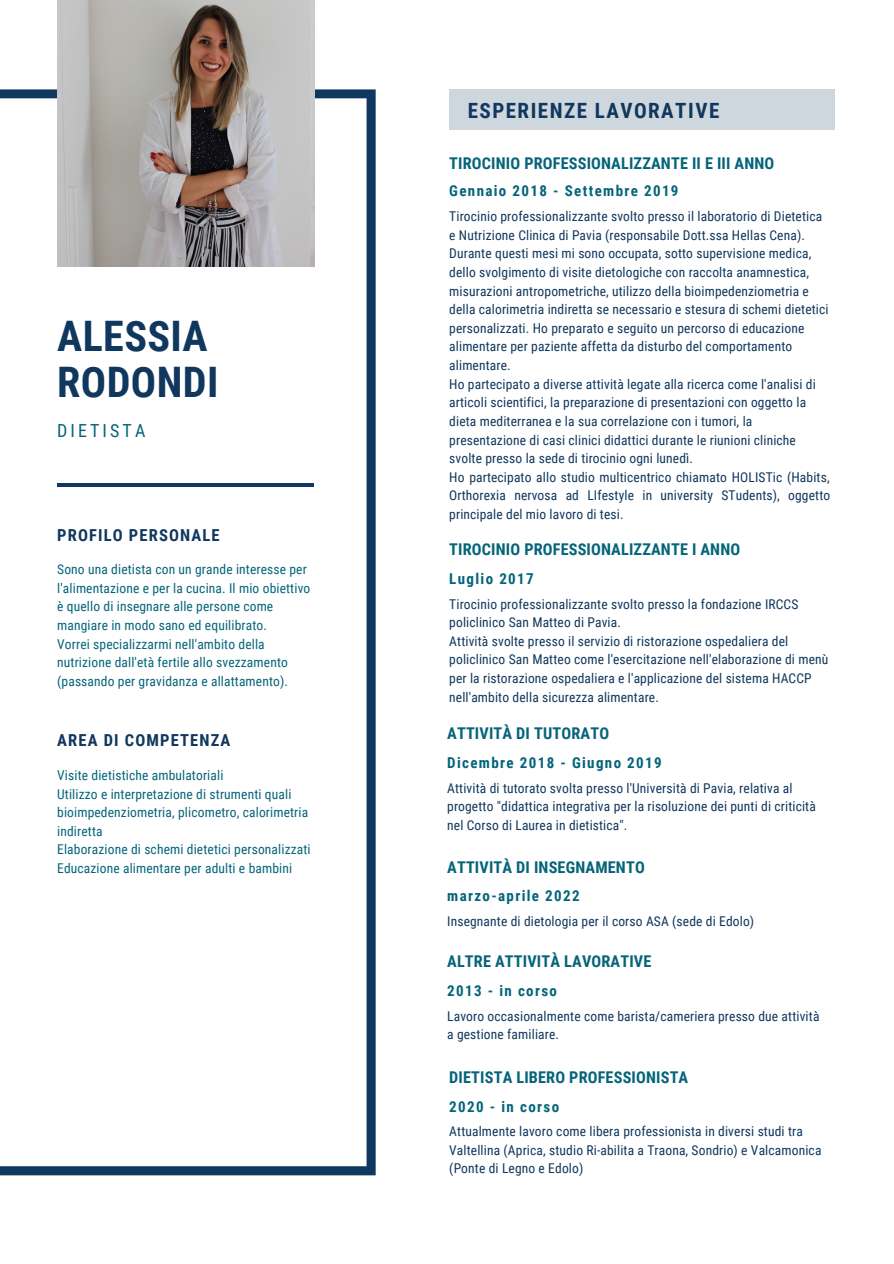
<style>
.page{position:relative;width:894px;height:1264px;background:#fff}
.page>*{position:absolute;margin:0;border:0;box-sizing:border-box;transform-origin:0 0}
.t1{font:700 42px/46px "Roboto Condensed";letter-spacing:.01em;color:#10375d}
.t2{font:700 21px "Roboto Condensed";letter-spacing:.07em;color:#10375d}
.t3{font:18px "Roboto Condensed";letter-spacing:.17em;color:#05647a}
.t4{font:700 16.5px "Roboto Condensed";letter-spacing:.07em;color:#10375d}
.t5{font:700 16.2px "Roboto Condensed";letter-spacing:.01em;color:#05647a}
.t6{font:700 15px "Roboto Condensed";letter-spacing:.09em;color:#05647a}
.t7{font:13.5px/18.6px "Roboto Condensed";letter-spacing:.01em;color:#10375d}
.t8{font:13.5px/18.6px "Roboto Condensed";letter-spacing:.01em;color:#05647a}
</style>
<div class="page">
<div style="left:449px;top:89px;width:385px;height:41px;background:#cfd7de"></div>
<svg style="left:0;top:89px;width:375px;height:1086px"></svg>
<hr style="left:57px;top:484px;width:257px;height:3px;background:#10375d">
<img style="left:57px;top:0;width:257px;height:267px">
<p class="t1" style="left:57px;top:313px;width:163px">ALESSIA<br>RODONDI</p>
<p class="t3" style="left:57px;top:420px;width:90px">DIETISTA</p>
<p class="t4" style="left:57px;top:525px;width:164px">PROFILO PERSONALE</p>
<p class="t8" style="left:57px;top:560px;width:254px">Sono una dietista con un grande interesse per l'alimentazione e per la cucina. Il mio obiettivo è quello di insegnare alle persone come mangiare in modo sano ed equilibrato.</p>
<p class="t8" style="left:57px;top:634px;width:232px">Vorrei specializzarmi nell'ambito della nutrizione dall'età fertile allo svezzamento (passando per gravidanza e allattamento).</p>
<p class="t4" style="left:57px;top:731px;width:175px">AREA DI COMPETENZA</p>
<p class="t8" style="left:57px;top:766px;width:168px">Visite dietistiche ambulatoriali</p>
<p class="t8" style="left:57px;top:784px;width:252px">Utilizzo e interpretazione di strumenti quali bioimpedenziometria, plicometro, calorimetria indiretta</p>
<p class="t8" style="left:57px;top:840px;width:255px">Elaborazione di schemi dietetici personalizzati</p>
<p class="t8" style="left:57px;top:859px;width:236px">Educazione alimentare per adulti e bambini</p>
<p class="t2" style="left:467px;top:98px;width:253px">ESPERIENZE LAVORATIVE</p>
<p class="t5" style="left:449px;top:153px;width:326px">TIROCINIO PROFESSIONALIZZANTE II E III ANNO</p>
<p class="t6" style="left:449px;top:182px;width:231px">Gennaio 2018 - Settembre 2019</p>
<p class="t7" style="left:449px;top:207px;width:374px">Tirocinio professionalizzante svolto presso il laboratorio di Dietetica e Nutrizione Clinica di Pavia (responsabile Dott.ssa Hellas Cena).</p>
<p class="t7" style="left:449px;top:244px;width:381px">Durante questi mesi mi sono occupata, sotto supervisione medica, dello svolgimento di visite dietologiche con raccolta anamnestica, misurazioni antropometriche, utilizzo della bioimpedenziometria e della calorimetria indiretta se necessario e stesura di schemi dietetici personalizzati. Ho preparato e seguito un percorso di educazione alimentare per paziente affetta da disturbo del comportamento alimentare.</p>
<p class="t7" style="left:449px;top:375px;width:368px">Ho partecipato a diverse attività legate alla ricerca come l'analisi di articoli scientifici, la preparazione di presentazioni con oggetto la dieta mediterranea e la sua correlazione con i tumori, la presentazione di casi clinici didattici durante le riunioni cliniche svolte presso la sede di tirocinio ogni lunedì.</p>
<p class="t7" style="left:449px;top:468px;width:382px;text-align:justify">Ho partecipato allo studio multicentrico chiamato HOLISTic (Habits, Orthorexia nervosa ad LIfestyle in university STudents), oggetto principale del mio lavoro di tesi.</p>
<p class="t5" style="left:449px;top:540px;width:292px">TIROCINIO PROFESSIONALIZZANTE I ANNO</p>
<p class="t6" style="left:449px;top:570px;width:86px">Luglio 2017</p>
<p class="t7" style="left:449px;top:594px;width:350px">Tirocinio professionalizzante svolto presso la fondazione IRCCS policlinico San Matteo di Pavia.</p>
<p class="t7" style="left:449px;top:632px;width:380px">Attività svolte presso il servizio di ristorazione ospedaliera del policlinico San Matteo come l'esercitazione nell'elaborazione di menù per la ristorazione ospedaliera e l'applicazione del sistema HACCP nell'ambito della sicurezza alimentare.</p>
<p class="t5" style="left:447px;top:724px;width:163px">ATTIVITÀ DI TUTORATO</p>
<p class="t6" style="left:447px;top:754px;width:216px">Dicembre 2018 - Giugno 2019</p>
<p class="t7" style="left:447px;top:779px;width:370px">Attività di tutorato svolta presso l'Università di Pavia, relativa al progetto "didattica integrativa per la risoluzione dei punti di criticità nel Corso di Laurea in dietistica".</p>
<p class="t5" style="left:447px;top:857px;width:199px">ATTIVITÀ DI INSEGNAMENTO</p>
<p class="t6" style="left:447px;top:887px;width:134px">marzo-aprile 2022</p>
<p class="t7" style="left:447px;top:912px;width:308px">Insegnante di dietologia per il corso ASA (sede di Edolo)</p>
<p class="t5" style="left:447px;top:952px;width:206px">ALTRE ATTIVITÀ LAVORATIVE</p>
<p class="t6" style="left:447px;top:982px;width:111px">2013 - in corso</p>
<p class="t7" style="left:447px;top:1006px;width:373px">Lavoro occasionalmente come barista/cameriera presso due attività a gestione familiare.</p>
<p class="t5" style="left:449px;top:1068px;width:240px">DIETISTA LIBERO PROFESSIONISTA</p>
<p class="t6" style="left:449px;top:1098px;width:111px">2020 - in corso</p>
<p class="t7" style="left:449px;top:1122px;width:373px">Attualmente lavoro come libera professionista in diversi studi tra<br>Valtellina (Aprica, studio Ri-abilita a Traona, Sondrio) e Valcamonica (Ponte di Legno e Edolo)</p>
</div>
